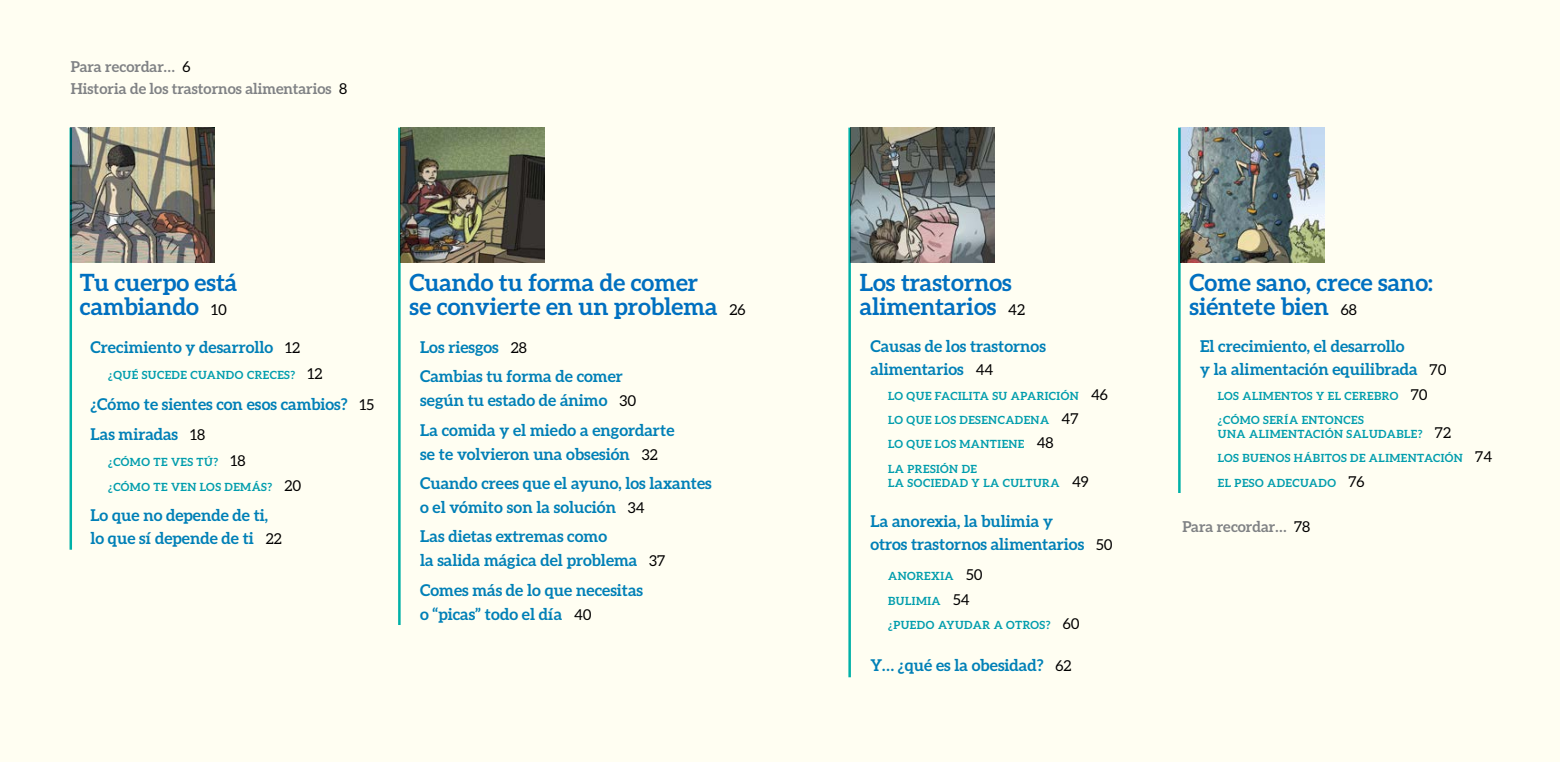
<style>
.page{position:relative;width:1560px;height:762px;background:#fff}
.page>*{position:absolute;margin:0;border:0;box-sizing:border-box;transform-origin:0 0}
.t1{font:700 23.75px/23.8px "Aleo";color:#0070c0}
.t2{font:700 16.25px/29.6px "Aleo";color:#0080b7}
.t3{font:700 15px/22.5px "Aleo";color:#808285}
.t4{font:15px "Aleo";color:#000}
.t5{font:700 11.25px/13.8px "Aleo";letter-spacing:.04em;color:#009dad}
.t6{font:700 11.25px "Aleo";letter-spacing:.07em;color:#009dad}
.t7{font:700 11.25px "Aleo";letter-spacing:.105em;color:#009dad}
.s1{font-weight:400;color:#000}
.s2{font-weight:400;font-size:15px;color:#000}
</style>
<div class="page">
<div style="left:0;top:0;width:780px;height:762px;background:#fffef2"></div>
<div style="left:780px;top:0;width:779px;height:762px;background:#fffef2"></div>
<img style="left:72px;top:128px;width:142px;height:134px">
<img style="left:850px;top:128px;width:144px;height:135px">
<img style="left:400px;top:128px;width:144px;height:135px">
<img style="left:1180px;top:128px;width:144px;height:135px">
<hr style="left:69px;top:128px;width:3px;height:422px;background:#00b2b2">
<hr style="left:398px;top:128px;width:2px;height:497px;background:#00b2b2">
<hr style="left:848px;top:128px;width:2px;height:549px;background:#00b2b2">
<hr style="left:1177px;top:128px;width:3px;height:365px;background:#00b2b2">
<p class="t3" style="left:71px;top:55px;width:278px">Para recordar… <span class="s1">6<br></span>Historia de los trastornos alimentarios <span class="s1">8</span></p>
<h1 class="t1" style="left:80px;top:270px;width:159px">Tu cuerpo está cambiando <span class="s2">10</span></h1>
<p class="t2" style="left:90px;top:332px;width:211px">Crecimiento y desarrollo <span class="s2">12</span></p>
<p class="t5" style="left:108px;top:367px;width:216px">¿qué sucede cuando creces? <span class="s2">12</span></p>
<p class="t2" style="left:90px;top:388px;width:285px;line-height:30.9px">¿Cómo te sientes con esos cambios? <span class="s2">15<br></span>Las miradas <span class="s2">18</span></p>
<p class="t7" style="left:108px;top:456px;width:139px">¿cómo te ves tú? <span class="s2">18</span></p>
<p class="t6" style="left:108px;top:480px;width:195px">¿cómo te ven los demás? <span class="s2">20</span></p>
<p class="t2" style="left:90px;top:502px;width:193px;line-height:23.8px">Lo que no depende de ti, lo que sí depende de ti <span class="s2">22</span></p>
<h1 class="t1" style="left:409px;top:270px;width:337px">Cuando tu forma de comer<br>se convierte en un problema <span class="s2">26</span></h1>
<p class="t2" style="left:420px;top:332px;width:204px">Los riesgos <span class="s2">28<br></span>Cambias tu forma de comer</p>
<p class="t2" style="left:420px;top:385px;width:256px">según tu estado de ánimo <span class="s2">30<br></span>La comida y el miedo a engordarte</p>
<p class="t2" style="left:420px;top:438px;width:293px">se te volvieron una obsesión <span class="s2">32<br></span>Cuando crees que el ayuno, los laxantes</p>
<p class="t2" style="left:420px;top:492px;width:226px">o el vómito son la solución <span class="s2">34<br></span>Las dietas extremas como</p>
<p class="t2" style="left:420px;top:545px;width:247px">la salida mágica del problema <span class="s2">37<br></span>Comes más de lo que necesitas</p>
<p class="t2" style="left:420px;top:598px;width:173px">o “picas” todo el día <span class="s2">40</span></p>
<h1 class="t1" style="left:859px;top:270px;width:167px">Los trastornos alimentarios <span class="s2">42</span></h1>
<p class="t2" style="left:870px;top:333px;width:177px;line-height:23.8px">Causas de los trastornos alimentarios <span class="s2">44</span></p>
<p class="t5" style="left:888px;top:388px;width:28px">LO QUE</p>
<p class="t5" style="left:934px;top:388px;width:136px">FACILITA SU APARICIÓN</p>
<p class="t4" style="left:1090px;top:386px;width:18px">46</p>
<p class="t5" style="left:888px;top:413px;width:28px">LO QUE</p>
<p class="t5" style="left:934px;top:413px;width:42px">LOS DESEN</p>
<p class="t5" style="left:997px;top:413px;width:36px">CADENA</p>
<p class="t4" style="left:1061px;top:410px;width:18px">47</p>
<p class="t5" style="left:888px;top:437px;width:28px">LO QUE</p>
<p class="t5" style="left:934px;top:437px;width:76px">LOS MANTIENE</p>
<p class="t4" style="left:1036px;top:435px;width:18px">48</p>
<p class="t5" style="left:888px;top:462px;width:202px">LA PRESIÓN DE<br>LA SOCIEDAD Y LA CULTURA <span class="s2">49</span></p>
<p class="t2" style="left:870px;top:508px;width:244px;line-height:23.8px">La anorexia, la bulimia y<br>otros trastornos alimentarios <span class="s2">50</span></p>
<p class="t5" style="left:888px;top:569px;width:11px">ANO</p>
<p class="t5" style="left:916px;top:569px;width:68px">REXIA <span class="s2">50</span></p>
<p class="t5" style="left:888px;top:593px;width:83px">BULIMIA <span class="s2">54</span></p>
<p class="t5" style="left:888px;top:618px;width:193px">¿PUEDO AYUDAR A OTROS? <span class="s2">60</span></p>
<p class="t2" style="left:870px;top:650px;width:202px">Y… ¿qué es la obesidad? <span class="s2">62</span></p>
<h1 class="t1" style="left:1189px;top:270px;width:245px">Come sano, crece sano: siéntete bien <span class="s2">68</span></h1>
<p class="t2" style="left:1199px;top:333px;width:248px;line-height:23.8px">El crecimiento, el desarrollo<br>y la alimentación equilibrada <span class="s2">70</span></p>
<p class="t5" style="left:1217px;top:383px;width:211px;line-height:24.4px">LOS ALIMENTOS Y EL CEREBRO <span class="s2">70 </span>¿Cómo sería entonces</p>
<p class="t5" style="left:1217px;top:427px;width:50px">una alim</p>
<p class="t5" style="left:1280px;top:427px;width:171px">entación saludable? <span class="s2">72</span></p>
<p class="t5" style="left:1217px;top:451px;width:42px">LOS BUENOS</p>
<p class="t5" style="left:1293px;top:451px;width:161px">HÁBITOS DE ALIMENTACIÓN</p>
<p class="t4" style="left:1474px;top:448px;width:18px">74</p>
<p class="t5" style="left:1217px;top:475px;width:33px">EL PESO</p>
<p class="t5" style="left:1266px;top:475px;width:99px">ADECUADO <span class="s2">76</span></p>
<p class="t3" style="left:1182px;top:515px;width:129px">Para recordar… <span class="s1">78</span></p>
</div>
